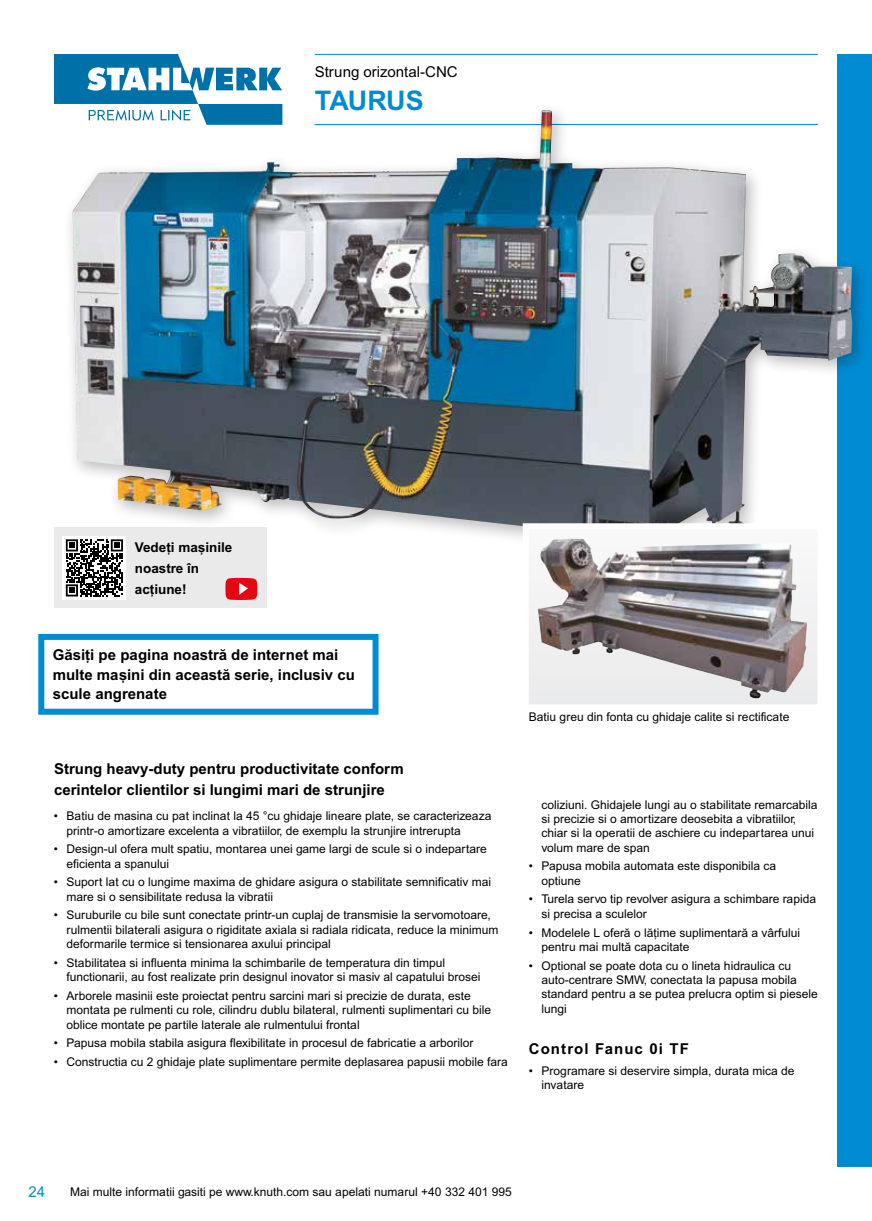
<style>
.page{position:relative;width:872px;height:1221px;background:#fff}
.page>*{position:absolute;margin:0;border:0;box-sizing:border-box;transform-origin:0 0}
.t1{font:700 27px "Arial MT Pro";letter-spacing:-.025em;color:#008bd2}
.t2{font:700 15px/19.5px "Arial MT Pro";color:#000}
.t3{font:15px "Arial MT Pro";color:#000}
.t4{font:700 15px "Arial MT Pro";letter-spacing:.075em;color:#000}
.t5{font:15px "Arial MT Pro";color:#008bd2}
.t6{font:700 13.5px/21px "Arial MT Pro";color:#000}
.t7{font:12px/14.4px "Arial MT Pro";color:#000}
</style>
<div class="page">
<div style="left:838px;top:54px;width:34px;height:1112px;background:#008bd2"></div>
<svg style="left:54px;top:54px;width:228px;height:50px"></svg>
<hr style="left:315px;top:54px;width:503px;height:1px;background:#008bd2">
<div style="left:63px;top:102px;width:807px;height:481px;background:#000;opacity:.26"></div>
<img style="left:72px;top:112px;width:470px;height:399px">
<div style="left:526px;top:526px;width:294px;height:181px;background:#f3f3f5"></div>
<img style="left:538px;top:538px;width:269px;height:160px">
<div style="left:523px;top:523px;width:300px;height:187px;border:6px solid #fff"></div>
<div style="left:54px;top:527px;width:212px;height:81px;background:#eaeaeb"></div>
<svg style="left:225px;top:578px;width:32px;height:22px"></svg>
<div style="left:38px;top:634px;width:340px;height:80px;background:#fff;border:6px solid #008bd2"></div>
<div style="left:63px;top:536px;width:63px;height:64px;background:#fff"></div>
<svg style="left:66px;top:539px;width:57px;height:57px"></svg>
<p class="t3" style="left:315px;top:63px;width:144px">Strung orizontal-CNC</p>
<h1 class="t1" style="left:315px;top:84px;width:110px">TAURUS</h1>
<p class="t6" style="left:135px;top:537px;width:99px">Vedeți mașinile noastre în acțiune!</p>
<p class="t2" style="left:53px;top:645px;width:304px">Găsiți pe pagina noastră de internet mai multe mașini din această serie, inclusiv cu scule angrenate</p>
<p class="t2" style="left:54px;top:758px;width:351px;line-height:21px">Strung heavy-duty pentru productivitate conform cerintelor clientilor si lungimi mari de strunjire</p>
<p class="t7" style="left:67px;top:809px;width:426px;text-indent:-13px">• Batiu de masina cu pat inclinat la 45 °cu ghidaje lineare plate, se caracterizeaza printr-o amortizare excelenta a vibratiilor, de exemplu la strunjire intrerupta</p>
<p class="t7" style="left:67px;top:842px;width:422px;text-indent:-13px">• Design-ul ofera mult spatiu, montarea unei game largi de scule si o indepartare eficienta a spanului</p>
<p class="t7" style="left:67px;top:875px;width:426px;text-indent:-13px">• Suport lat cu o lungime maxima de ghidare asigura o stabilitate semnificativ mai mare si o sensibilitate redusa la vibratii</p>
<p class="t7" style="left:67px;top:908px;width:433px;text-indent:-13px">• Suruburile cu bile sunt conectate printr-un cuplaj de transmisie la servomotoare, rulmentii bilaterali asigura o rigiditate axiala si radiala ridicata, reduce la minimum deformarile termice si tensionarea axului principal</p>
<p class="t7" style="left:67px;top:956px;width:415px;text-indent:-13px">• Stabilitatea si influenta minima la schimbarile de temperatura din timpul functionarii, au fost realizate prin designul inovator si masiv al capatului brosei</p>
<p class="t7" style="left:67px;top:989px;width:426px;text-indent:-13px">• Arborele masinii este proiectat pentru sarcini mari si precizie de durata, este montata pe rulmenti cu role, cilindru dublu bilateral, rulmenti suplimentari cu bile oblice montate pe partile laterale ale rulmentului frontal</p>
<p class="t7" style="left:54px;top:1036px;width:421px">• Papusa mobila stabila asigura flexibilitate in procesul de fabricatie a arborilor</p>
<p class="t7" style="left:54px;top:1055px;width:455px">• Constructia cu 2 ghidaje plate suplimentare permite deplasarea papusii mobile fara</p>
<p class="t7" style="left:529px;top:710px;width:262px">Batiu greu din fonta cu ghidaje calite si rectificate</p>
<p class="t7" style="left:541px;top:797px;width:277px">coliziuni. Ghidajele lungi au o stabilitate remarcabila si precizie si o amortizare deosebita a vibratiilor, chiar si la operatii de aschiere cu indepartarea unui volum mare de span</p>
<p class="t7" style="left:541px;top:859px;width:236px;text-indent:-13px">• Papusa mobila automata este disponibila ca optiune</p>
<p class="t7" style="left:541px;top:892px;width:276px;text-indent:-13px">• Turela servo tip revolver asigura a schimbare rapida si precisa a sculelor</p>
<p class="t7" style="left:541px;top:925px;width:260px;text-indent:-13px">• Modelele L oferă o lățime suplimentară a vârfului pentru mai multă capacitate</p>
<p class="t7" style="left:541px;top:958px;width:278px;text-indent:-13px">• Optional se poate dota cu o lineta hidraulica cu auto-centrare SMW, conectata la papusa mobila standard pentru a se putea prelucra optim si piesele lungi</p>
<p class="t4" style="left:529px;top:1039px;width:162px">Control Fanuc 0i TF</p>
<p class="t7" style="left:541px;top:1063px;width:254px;text-indent:-13px">• Programare si deservire simpla, durata mica de invatare</p>
<p class="t5" style="left:28px;top:1182px;width:18px">24</p>
<p class="t7" style="left:70px;top:1184px;width:443px">Mai multe informatii gasiti pe www.knuth.com sau apelati numarul +40 332 401 995</p>
</div>
